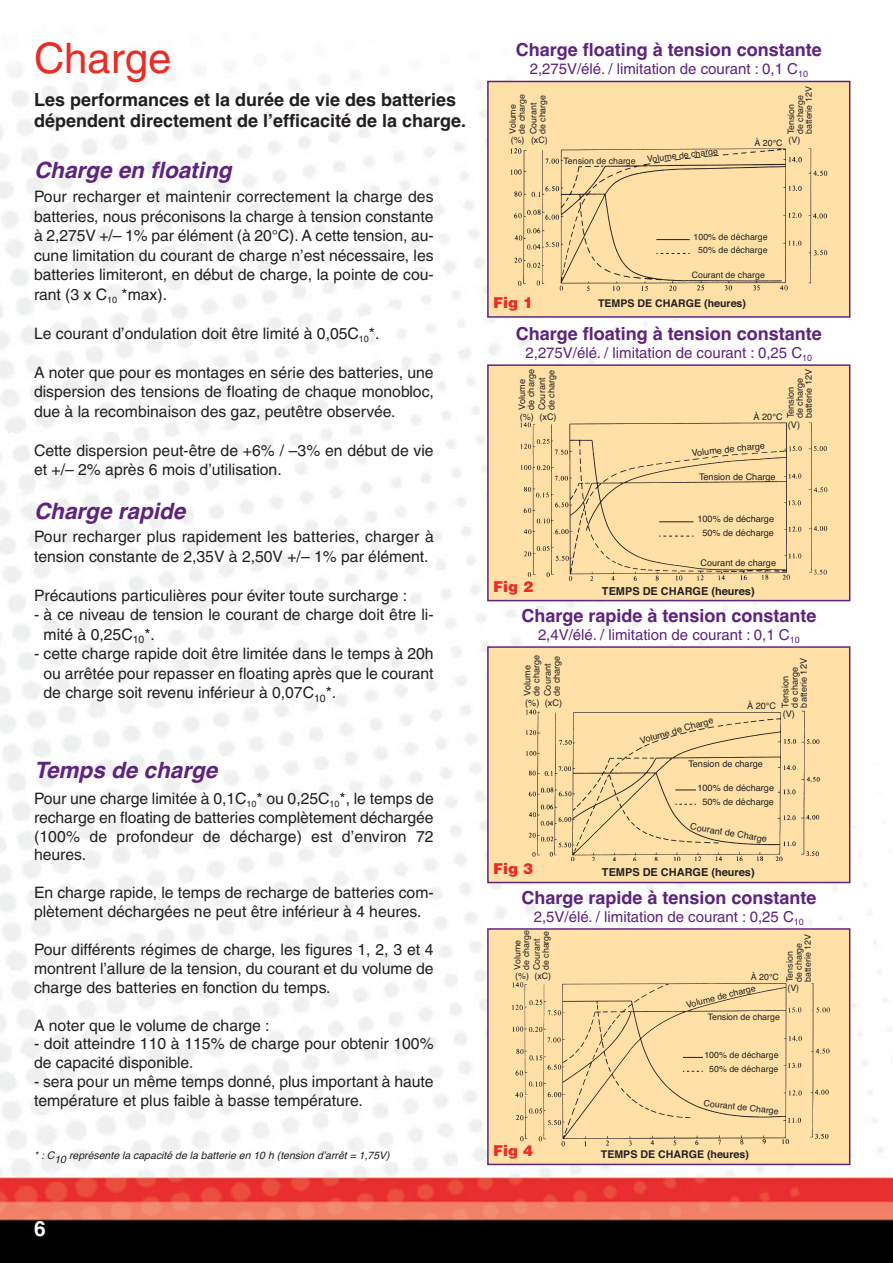
<style>
.page{position:relative;width:893px;height:1263px;background:#fff}
.page>*{position:absolute;margin:0;border:0;box-sizing:border-box;transform-origin:0 0}
.t1{font:42px "Helvetica";color:#ee2a23}
.t2{font:italic 700 22.5px "Helvetica";color:#5d237f}
.t3{font:700 21px "Helvetica";color:#fff}
.t4{font:700 18px "Helvetica";color:#5d237f}
.t5{font:700 18px/21px "Helvetica";color:#231f20}
.t6{font:15.75px/19.5px "Helvetica";color:#231f20}
.t7{font:15px "Helvetica";color:#5d237f}
.t8{font:900 15px "Helvetica";color:#ee2a23}
.t9{font:700 10.95px "Helvetica";color:#231f20}
.t10{font:700 10.65px "Helvetica";color:#231f20}
.t11{font:italic 10.5px "Helvetica";color:#231f20}
.t12{font:9.15px/9.1px "Helvetica";color:#231f20}
.t13{font:8.85px/8.9px "Helvetica";color:#231f20}
</style>
<div class="page">
<img style="left:0;top:65px;width:893px;height:1198px">
<div style="left:489px;top:930px;width:360px;height:234px;background:#ffe1a8"></div>
<img style="left:512px;top:982px;width:318px;height:165px">
<div style="left:487px;top:928px;width:363px;height:237px;border:2px solid #5d237f"></div>
<div style="left:489px;top:648px;width:360px;height:234px;background:#ffe1a8"></div>
<img style="left:526px;top:709px;width:294px;height:152px">
<svg style="left:675px;top:789px;width:21px;height:1px"></svg>
<svg style="left:675px;top:804px;width:21px;height:1px"></svg>
<div style="left:487px;top:646px;width:363px;height:237px;border:2px solid #5d237f"></div>
<div style="left:489px;top:366px;width:360px;height:234px;background:#ffe1a8"></div>
<img style="left:520px;top:422px;width:308px;height:158px">
<hr style="left:659px;top:521px;width:34px;height:1px;background:#231f20">
<svg style="left:659px;top:536px;width:34px;height:1px"></svg>
<div style="left:487px;top:364px;width:363px;height:237px;border:2px solid #5d237f"></div>
<div style="left:489px;top:82px;width:360px;height:234px;background:#ffe1a8"></div>
<img style="left:510px;top:148px;width:318px;height:144px">
<hr style="left:656px;top:239px;width:34px;height:1px;background:#231f20">
<svg style="left:656px;top:253px;width:34px;height:1px"></svg>
<div style="left:487px;top:81px;width:363px;height:237px;border:2px solid #5d237f"></div>
<h1 class="t1" style="left:34px;top:42px;width:139px">Charge</h1>
<p class="t5" style="left:34px;top:91px;width:434px">Les performances et la durée de vie des batteries dépendent directement de l’efficacité de la charge.</p>
<h2 class="t2" style="left:34px;top:162px;width:199px">Charge en floating</h2>
<p class="t6" style="left:34px;top:188px;width:401px;text-align:justify">Pour recharger et maintenir correctement la charge des batteries, nous préconisons la charge à tension constante à 2,275V +/– 1% par élément (à 20°C). A cette tension, au&shy;cune limitation du courant de charge n’est nécessaire, les batteries limiteront, en début de charge, la pointe de cou&shy;rant (3 x C<sub>10</sub> *max).</p>
<p class="t6" style="left:34px;top:325px;width:347px">Le courant d’ondulation doit être limité à 0,05C<sub>10</sub>*.</p>
<p class="t6" style="left:34px;top:364px;width:401px;text-align:justify">A noter que pour es montages en série des batteries, une dispersion des tensions de floating de chaque monobloc, due à la recombinaison des gaz, peutêtre observée.</p>
<p class="t6" style="left:34px;top:442px;width:401px">Cette dispersion peut-être de +6% / –3% en début de vie et +/– 2% après 6 mois d’utilisation.</p>
<h2 class="t2" style="left:34px;top:502px;width:153px">Charge rapide</h2>
<p class="t6" style="left:34px;top:529px;width:401px">Pour recharger plus rapidement les batteries, charger à tension constante de 2,35V à 2,50V +/– 1% par élément.</p>
<p class="t6" style="left:34px;top:587px;width:375px">Précautions particulières pour éviter toute surcharge :</p>
<p class="t6" style="left:44px;top:607px;width:392px;text-indent:-10px">- à ce niveau de tension le courant de charge doit être li&shy;mité à 0,25C<sub>10</sub>*.</p>
<p class="t6" style="left:44px;top:646px;width:392px;text-align:justify;text-indent:-10px">- cette charge rapide doit être limitée dans le temps à 20h ou arrêtée pour repasser en floating après que le courant de charge soit revenu inférieur à 0,07C<sub>10</sub>*.</p>
<h2 class="t2" style="left:34px;top:762px;width:185px">Temps de charge</h2>
<p class="t6" style="left:34px;top:790px;width:401px;line-height:18.9px;text-align:justify">Pour une charge limitée à 0,1C<sub>10</sub>* ou 0,25C<sub>10</sub>*, le temps de recharge en floating de batteries complètement déchargée (100% de profondeur de décharge) est d’environ 72 heures.</p>
<p class="t6" style="left:34px;top:885px;width:401px;line-height:18.9px">En charge rapide, le temps de recharge de batteries com&shy;plètement déchargées ne peut être inférieur à 4 heures.</p>
<p class="t6" style="left:34px;top:941px;width:401px;line-height:18.9px;text-align:justify">Pour différents régimes de charge, les figures 1, 2, 3 et 4 montrent l’allure de la tension, du courant et du volume de charge des batteries en fonction du temps.</p>
<p class="t6" style="left:34px;top:1017px;width:237px">A noter que le volume de charge :</p>
<p class="t6" style="left:34px;top:1036px;width:401px;line-height:18.9px">- doit atteindre 110 à 115% de charge pour obtenir 100% de capacité disponible.</p>
<p class="t6" style="left:34px;top:1074px;width:401px;line-height:18.9px">- sera pour un même temps donné, plus important à haute température et plus faible à basse température.</p>
<p class="t11" style="left:34px;top:1152px;width:357px">* : C10 représente la capacité de la batterie en 10 h (tension d’arrêt = 1,75V)</p>
<h3 class="t3" style="left:34px;top:1221px;width:13px">6</h3>
<p class="t4" style="left:516px;top:43px;width:308px">Charge floating à tension constante</p>
<p class="t7" style="left:530px;top:63px;width:280px">2,275V/élé. / limitation de courant : 0,1 C<sub>10</sub></p>
<p class="t13" style="left:509px;top:134px;width:41px;rotate:-90deg">Volume de charge</p>
<p class="t13" style="left:530px;top:134px;width:41px;rotate:-90deg">Courant de charge</p>
<p class="t13" style="left:511px;top:137px;width:38px">(%) (xC)</p>
<p class="t13" style="left:563px;top:157px;width:74px">Tension de charge</p>
<p class="t13" style="left:647px;top:156px;width:73px;rotate:-7deg">Volume de charge</p>
<p class="t13" style="left:787px;top:134px;width:49px;rotate:-90deg">Tension<br>de charge batterie 12V</p>
<p class="t13" style="left:789px;top:137px;width:13px">(V)</p>
<p class="t13" style="left:754px;top:139px;width:30px">À 20°C</p>
<p class="t8" style="left:493px;top:297px;width:41px">Fig 1</p>
<p class="t13" style="left:693px;top:233px;width:76px">100% de décharge</p>
<p class="t13" style="left:698px;top:247px;width:71px">50% de décharge</p>
<p class="t13" style="left:692px;top:271px;width:75px">Courant de charge</p>
<p class="t10" style="left:598px;top:299px;width:150px">TEMPS DE CHARGE (heures)</p>
<p class="t4" style="left:516px;top:327px;width:308px">Charge floating à tension constante</p>
<p class="t7" style="left:525px;top:347px;width:288px">2,275V/élé. / limitation de courant : 0,25 C<sub>10</sub></p>
<p class="t12" style="left:518px;top:410px;width:42px;rotate:-90deg">Volume de charge</p>
<p class="t12" style="left:538px;top:410px;width:42px;rotate:-90deg">Courant de charge</p>
<p class="t12" style="left:520px;top:413px;width:38px">(%) (xC)</p>
<p class="t8" style="left:493px;top:581px;width:41px">Fig 2</p>
<p class="t12" style="left:787px;top:418px;width:51px;rotate:-90deg">Tension<br>de charge batterie 12V</p>
<p class="t12" style="left:788px;top:421px;width:14px">(V)</p>
<p class="t12" style="left:754px;top:413px;width:31px">À 20°C</p>
<p class="t12" style="left:691px;top:449px;width:75px;rotate:-6deg">Volume de charge</p>
<p class="t12" style="left:699px;top:473px;width:78px">Tension de Charge</p>
<p class="t12" style="left:697px;top:515px;width:78px">100% de décharge</p>
<p class="t12" style="left:702px;top:529px;width:73px">50% de décharge</p>
<p class="t12" style="left:700px;top:559px;width:77px">Courant de charge</p>
<p class="t9" style="left:602px;top:587px;width:154px">TEMPS DE CHARGE (heures)</p>
<p class="t4" style="left:521px;top:609px;width:297px">Charge rapide à tension constante</p>
<p class="t7" style="left:538px;top:629px;width:263px">2,4V/élé. / limitation de courant : 0,1 C<sub>10</sub></p>
<p class="t12" style="left:524px;top:696px;width:42px;rotate:-90deg">Volume de charge</p>
<p class="t12" style="left:544px;top:696px;width:42px;rotate:-90deg">Courant de charge</p>
<p class="t12" style="left:525px;top:699px;width:38px">(%) (xC)</p>
<p class="t8" style="left:493px;top:863px;width:41px">Fig 3</p>
<p class="t12" style="left:782px;top:707px;width:51px;rotate:-90deg">Tension<br>de charge batterie 12V</p>
<p class="t12" style="left:783px;top:710px;width:14px">(V)</p>
<p class="t12" style="left:747px;top:702px;width:31px">À 20°C</p>
<p class="t12" style="left:639px;top:737px;width:77px;rotate:-16deg">Volume de Charge</p>
<p class="t12" style="left:688px;top:760px;width:76px">Tension de charge</p>
<p class="t12" style="left:697px;top:784px;width:78px">100% de décharge</p>
<p class="t12" style="left:702px;top:798px;width:73px">50% de décharge</p>
<p class="t12" style="left:691px;top:822px;width:79px;rotate:10deg">Courant de Charge</p>
<p class="t9" style="left:602px;top:868px;width:154px">TEMPS DE CHARGE (heures)</p>
<p class="t4" style="left:521px;top:890px;width:297px">Charge rapide à tension constante</p>
<p class="t7" style="left:534px;top:911px;width:272px">2,5V/élé. / limitation de courant : 0,25 C<sub>10</sub></p>
<p class="t13" style="left:514px;top:969px;width:41px;rotate:-90deg">Volume de charge</p>
<p class="t13" style="left:533px;top:970px;width:41px;rotate:-90deg">Courant de charge</p>
<p class="t13" style="left:515px;top:972px;width:37px">(%) (xC)</p>
<p class="t8" style="left:493px;top:1145px;width:41px">Fig 4</p>
<p class="t13" style="left:786px;top:982px;width:49px;rotate:-90deg">Tension<br>de charge batterie 12V</p>
<p class="t13" style="left:787px;top:984px;width:13px">(V)</p>
<p class="t13" style="left:751px;top:974px;width:30px">À 20°C</p>
<p class="t13" style="left:685px;top:1001px;width:73px;rotate:-14deg">Volume de charge</p>
<p class="t13" style="left:708px;top:1013px;width:74px">Tension de charge</p>
<p class="t13" style="left:704px;top:1051px;width:76px">100% de décharge</p>
<p class="t13" style="left:709px;top:1065px;width:71px">50% de décharge</p>
<p class="t13" style="left:704px;top:1100px;width:77px;rotate:6deg">Courant de Charge</p>
<p class="t10" style="left:601px;top:1150px;width:150px">TEMPS DE CHARGE (heures)</p>
</div>
